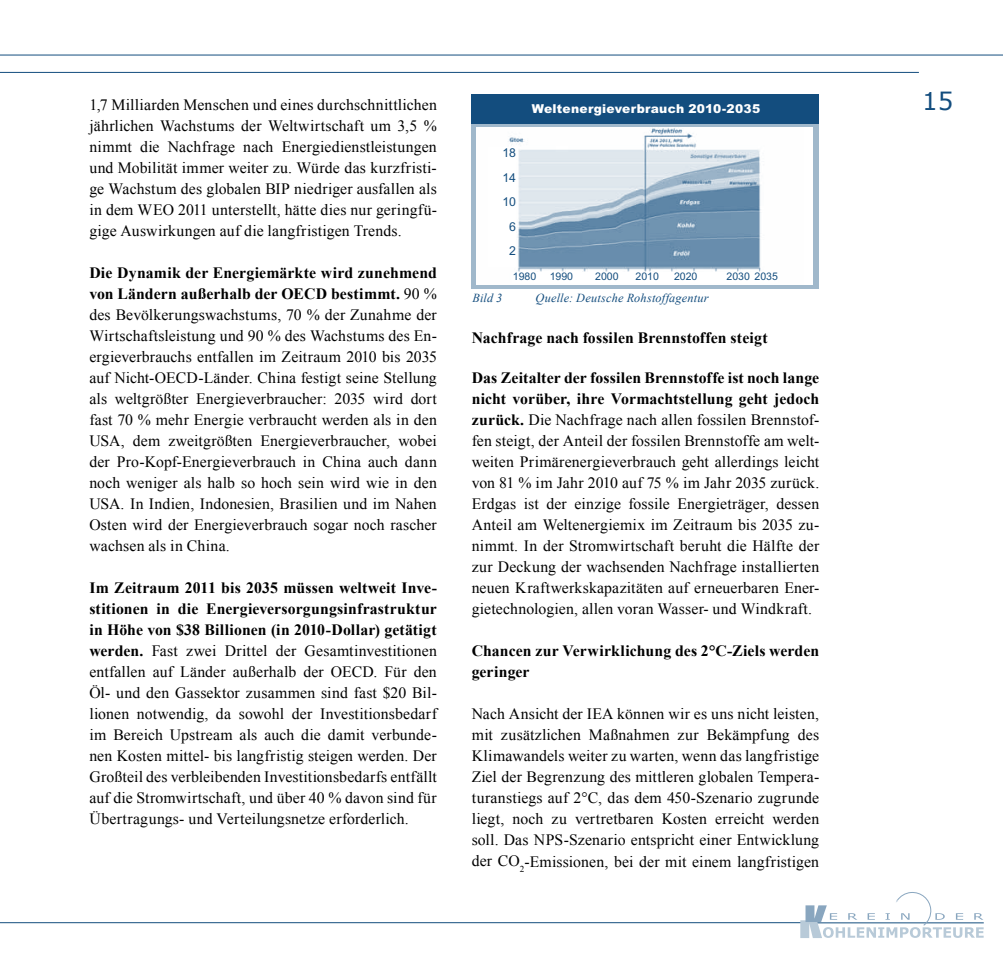
<style>
.page{position:relative;width:1003px;height:968px;background:#fff}
.page>*{position:absolute;margin:0;border:0;box-sizing:border-box;transform-origin:0 0}
.t1{font:24.5px "Verdana";color:#134d7e}
.t2{font:15.75px/21px "Times New Roman";letter-spacing:.01em;color:#000;text-align:justify}
.t3{font:700 15.75px/21px "Times New Roman";letter-spacing:.005em;color:#000}
.t4{font:italic 12.25px "Times New Roman";letter-spacing:.015em;color:#134d7e}
.t5{font:900 12.25px "Arial";letter-spacing:.02em;color:#fff}
.t6{font:12.25px/24.5px "Arial";color:#134d7e;text-align:center}
.t7{font:10.5px "Arial";color:#134d7e}
.s1{font-weight:700}
</style>
<div class="page">
<hr style="left:0;top:55px;width:1002px;height:1px;background:#134d7e">
<hr style="left:0;top:72px;width:918px;height:1px;background:#134d7e">
<hr style="left:0;top:922px;width:808px;height:1px;background:#134d7e">
<svg style="left:800px;top:892px;width:183px;height:45px"></svg>
<div style="left:471px;top:117px;width:348px;height:171px;background:#a0b8cb"></div>
<div style="left:471px;top:94px;width:348px;height:30px;background:#134d7e"></div>
<div style="left:476px;top:127px;width:336px;height:157px;background:#fff"></div>
<img style="left:508px;top:127px;width:253px;height:145px">
<div style="left:488px;top:147px;width:27px;height:120px;background:#fff"></div>
<p class="t2" style="left:89px;top:94px;width:349px">1,7 Milliarden Menschen und eines durchschnittlichen</p>
<h1 class="t1" style="left:921px;top:84px;width:33px">15</h1>
<p class="t2" style="left:89px;top:115px;width:349px">jährlichen Wachstums der Weltwirtschaft um 3,5 % nimmt die Nachfrage nach Energiedienstleistungen und Mobilität immer weiter zu. Würde das kurzfristi&shy;ge Wachstum des globalen BIP niedriger ausfallen als in dem WEO 2011 unterstellt, hätte dies nur geringfü&shy;gige Auswirkungen auf die langfristigen Trends.</p>
<p class="t2" style="left:89px;top:262px;width:349px"><span class="s1">Die Dynamik der Energiemärkte wird zunehmend von Ländern außerhalb der OECD bestimmt.</span> 90 % des Bevölkerungswachstums, 70 % der Zunahme der Wirtschaftsleistung und 90 % des Wachstums des En&shy;ergieverbrauchs entfallen im Zeitraum 2010 bis 2035 auf Nicht-OECD-Länder. China festigt seine Stellung als weltgrößter Energieverbraucher: 2035 wird dort fast 70 % mehr Energie verbraucht werden als in den USA, dem zweitgrößten Energieverbraucher, wobei der Pro-Kopf-Energieverbrauch in China auch dann noch weniger als halb so hoch sein wird wie in den USA. In Indien, Indonesien, Brasilien und im Nahen Osten wird der Energieverbrauch sogar noch rascher wachsen als in China.</p>
<p class="t2" style="left:89px;top:577px;width:349px"><span class="s1">Im Zeitraum 2011 bis 2035 müssen weltweit Inve&shy;stitionen in die Energieversorgungsinfrastruktur in Höhe von $38 Billionen (in 2010-Dollar) getätigt werden.</span> Fast zwei Drittel der Gesamtinvestitionen entfallen auf Länder außerhalb der OECD. Für den Öl- und den Gassektor zusammen sind fast $20 Bil&shy;lionen notwendig, da sowohl der Investitionsbedarf im Bereich Upstream als auch die damit verbunde&shy;nen Kosten mittel- bis langfristig steigen werden. Der Großteil des verbleibenden Investitionsbedarfs entfällt auf die Stromwirtschaft, und über 40 % davon sind für Übertragungs- und Verteilungsnetze erforderlich.</p>
<p class="t5" style="left:531px;top:101px;width:230px">Weltenergieverbrauch 2010-2035</p>
<p class="t6" style="left:502px;top:140px;width:15px">18<br>14<br>10<br>6<br>2</p>
<p class="t7" style="left:512px;top:270px;width:25px">1980</p>
<p class="t7" style="left:549px;top:270px;width:25px">1990</p>
<p class="t7" style="left:595px;top:270px;width:25px">2000</p>
<p class="t7" style="left:635px;top:270px;width:25px">2010</p>
<p class="t7" style="left:673px;top:270px;width:25px">2020</p>
<p class="t7" style="left:726px;top:270px;width:53px">2030 2035</p>
<p class="t4" style="left:472px;top:291px;width:32px">Bild 3</p>
<p class="t4" style="left:535px;top:291px;width:175px">Quelle: Deutsche Rohstoffagentur</p>
<p class="t3" style="left:471px;top:326px;width:297px">Nachfrage nach fossilen Brennstoffen steigt</p>
<p class="t2" style="left:471px;top:367px;width:349px"><span class="s1">Das Zeitalter der fossilen Brennstoffe ist noch lange nicht vorüber, ihre Vormachtstellung geht jedoch zurück.</span> Die Nachfrage nach allen fossilen Brennstof&shy;fen steigt, der Anteil der fossilen Brennstoffe am welt&shy;weiten Primärenergieverbrauch geht allerdings leicht von 81 % im Jahr 2010 auf 75 % im Jahr 2035 zurück.<br>Erdgas ist der einzige fossile Energieträger, dessen Anteil am Weltenergiemix im Zeitraum bis 2035 zu&shy;nimmt. In der Stromwirtschaft beruht die Hälfte der zur Deckung der wachsenden Nachfrage installierten neuen Kraftwerkskapazitäten auf erneuerbaren Ener&shy;gietechnologien, allen voran Wasser- und Windkraft.</p>
<p class="t3" style="left:471px;top:640px;width:349px">Chancen zur Verwirklichung des 2°C-Ziels werden geringer</p>
<p class="t2" style="left:471px;top:703px;width:349px">Nach Ansicht der IEA können wir es uns nicht leisten, mit zusätzlichen Maßnahmen zur Bekämpfung des Klimawandels weiter zu warten, wenn das langfristige Ziel der Begrenzung des mittleren globalen Tempera&shy;turanstiegs auf 2°C, das dem 450-Szenario zugrunde liegt, noch zu vertretbaren Kosten erreicht werden soll. Das NPS-Szenario entspricht einer Entwicklung der CO<sub>2</sub>-Emissionen, bei der mit einem langfristigen</p>
</div>
